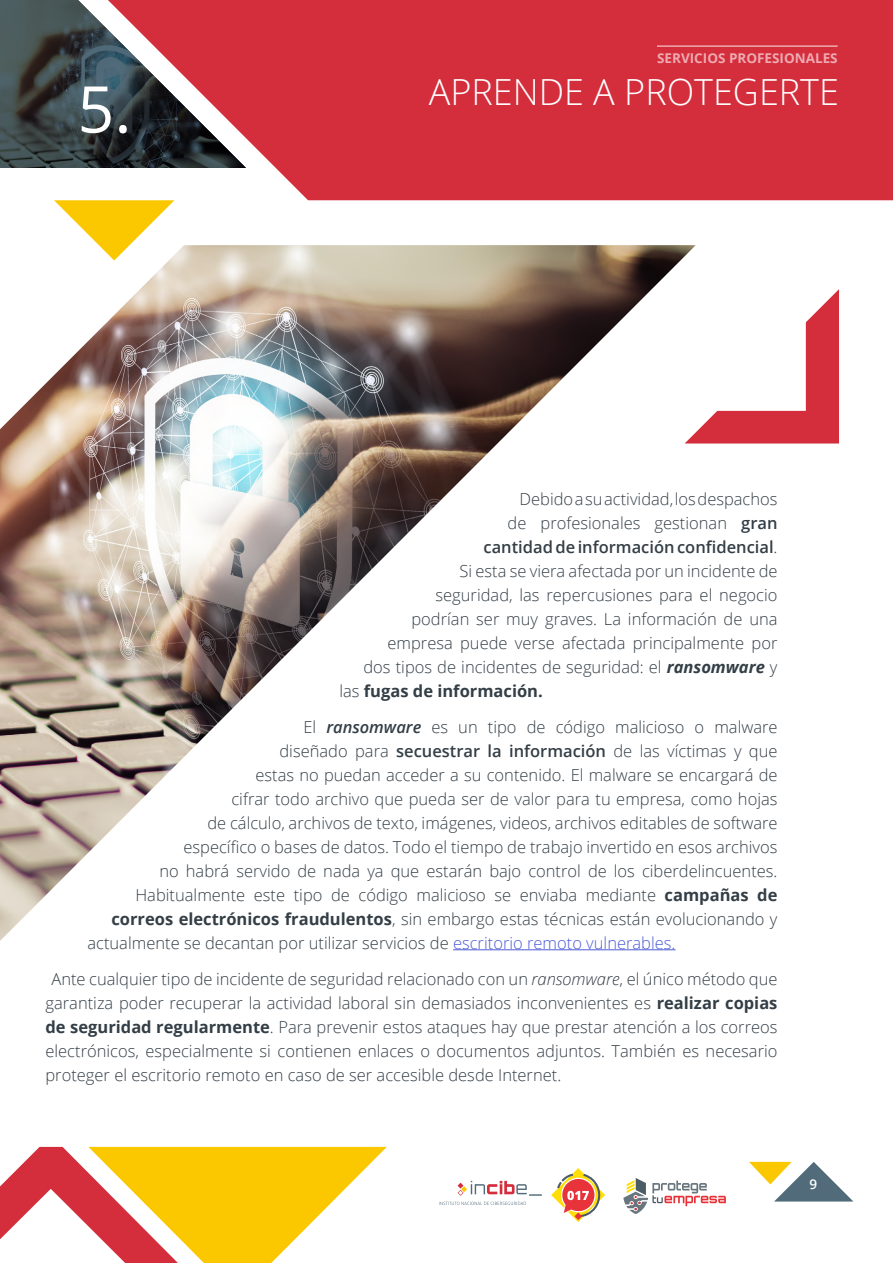
<style>
.page{position:relative;width:893px;height:1263px;background:#fff}
.page>*{position:absolute;margin:0;border:0;box-sizing:border-box;transform-origin:0 0}
.t1{font:64.5px "Open Sans";color:#fff}
.t2{font:300 36px "Open Sans";color:#fff}
.t3{font:300 16.5px/24px "Open Sans";color:#333e46;text-align:justify}
.t4{font:600 16.5px "Open Sans";color:#333e46}
.t5{font:700 16.5px "Open Sans";color:#333e46}
.t6{font:700 13.5px "Open Sans";color:#fff}
.t7{font:600 13.5px "Open Sans";color:#fff}
.s1{font-weight:600}
.s2{font-weight:300}
.s3{font-weight:700;font-style:italic}
.s4{font-weight:600;font-style:italic}
.s5{font-weight:700}
.s6{color:#4f5cd6}
.s7{font-style:italic}
</style>
<div class="page">
<svg style="left:0;top:1147px;width:387px;height:116px"></svg>
<div style="left:246px;top:0;width:647px;height:200px;background:#d42d3c"></div>
<svg style="left:54px;top:200px;width:120px;height:45px"></svg>
<svg style="left:749px;top:1162px;width:104px;height:39px"></svg>
<svg style="left:623px;top:1178px;width:103px;height:36px"></svg>
<svg style="left:439px;top:1202px;width:87px;height:3px"></svg>
<svg style="left:458px;top:1181px;width:84px;height:15px"></svg>
<svg style="left:551px;top:1168px;width:54px;height:54px"></svg>
<img style="left:0;top:245px;width:696px;height:696px">
<svg style="left:0;top:0;width:246px;height:168px;background:#6f4f55"></svg>
<hr style="left:657px;top:45px;width:181px;height:2px;background:#fff">
<hr style="left:453px;top:949px;width:223px;height:1px;background:#4f5cd6">
<svg style="left:685px;top:289px;width:154px;height:154px"></svg>
<h1 class="t1" style="left:77px;top:65px;width:56px">5.</h1>
<p class="t6" style="left:657px;top:49px;width:182px">SERVICIOS PROFESIONALES</p>
<h2 class="t2" style="left:429px;top:67px;width:412px">APRENDE A PROTEGERTE</h2>
<p class="t3" style="left:519px;top:486px;width:260px">Debido a su actividad, los despachos</p>
<p class="t3" style="left:508px;top:510px;width:271px">de profesionales gestionan <span class="s1">gran</span></p>
<p class="t4" style="left:483px;top:535px;width:296px">cantidad de información confidencial<span class="s2">.</span></p>
<p class="t3" style="left:459px;top:558px;width:320px">Si esta se viera afectada por un incidente de</p>
<p class="t3" style="left:435px;top:582px;width:344px">seguridad, las repercusiones para el negocio</p>
<p class="t3" style="left:411px;top:606px;width:368px">podrían ser muy graves. La información de una</p>
<p class="t3" style="left:387px;top:630px;width:392px">empresa puede verse afectada principalmente por</p>
<p class="t3" style="left:363px;top:654px;width:416px">dos tipos de incidentes de seguridad: el <span class="s3">ransomware</span> y</p>
<p class="t5" style="left:339px;top:679px;width:205px"><span class="s2">las</span> fugas de información.</p>
<p class="t3" style="left:303px;top:714px;width:476px">El <span class="s4">ransomware</span> es un tipo de código malicioso o malware</p>
<p class="t3" style="left:279px;top:738px;width:500px">diseñado para <span class="s1">secuestrar la información</span> de las víctimas y que</p>
<p class="t3" style="left:255px;top:762px;width:523px">estas no puedan acceder a su contenido. El malware se encargará de</p>
<p class="t3" style="left:231px;top:786px;width:548px">cifrar todo archivo que pueda ser de valor para tu empresa, como hojas</p>
<p class="t3" style="left:207px;top:810px;width:572px">de cálculo, archivos de texto, imágenes, videos, archivos editables de software</p>
<p class="t3" style="left:183px;top:834px;width:596px">específico o bases de datos. Todo el tiempo de trabajo invertido en esos archivos</p>
<p class="t3" style="left:159px;top:858px;width:620px">no habrá servido de nada ya que estarán bajo control de los ciberdelincuentes.</p>
<p class="t3" style="left:135px;top:882px;width:644px">Habitualmente este tipo de código malicioso se enviaba mediante <span class="s5">campañas de</span></p>
<p class="t3" style="left:111px;top:906px;width:668px"><span class="s5">correos electrónicos fraudulentos</span>, sin embargo estas técnicas están evolucionando y</p>
<p class="t3" style="left:87px;top:930px;width:590px">actualmente se decantan por utilizar servicios de <span class="s6">escritorio remoto vulnerables.</span></p>
<p class="t3" style="left:45px;top:966px;width:734px;text-indent:6px">Ante cualquier tipo de incidente de seguridad relacionado con un <span class="s7">ransomware</span>, el único método que garantiza poder recuperar la actividad laboral sin demasiados inconvenientes es <span class="s5">realizar copias de seguridad regularmente</span>. Para prevenir estos ataques hay que prestar atención a los correos electrónicos, especialmente si contienen enlaces o documentos adjuntos. También es necesario proteger el escritorio remoto en caso de ser accesible desde Internet.</p>
<p class="t7" style="left:809px;top:1174px;width:9px">9</p>
</div>
